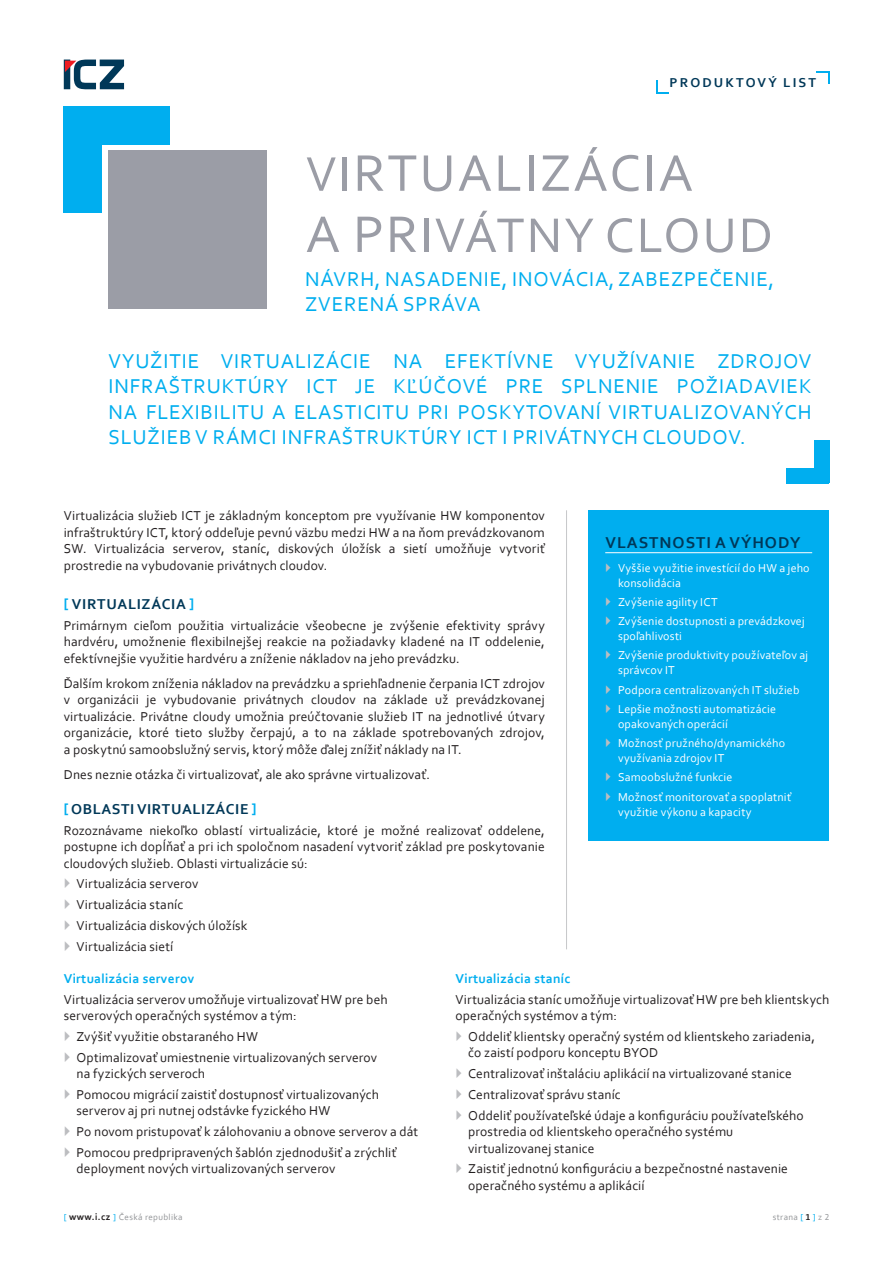
<style>
.page{position:relative;width:893px;height:1263px;background:#fff}
.page>*{position:absolute;margin:0;border:0;box-sizing:border-box;transform-origin:0 0}
.t1{font:54px "Corbel";letter-spacing:.04em;color:#9b9da6}
.t2{font:51px "Corbel";letter-spacing:.04em;color:#9b9da6}
.t3{font:21px/25.5px "Corbel";letter-spacing:.04em;color:#00aeef;text-align:justify}
.t4{font:700 16.5px "Corbel";letter-spacing:.06em;color:#003858}
.t5{font:700 15px "Corbel";letter-spacing:.04em;color:#003858}
.t6{font:13.5px/16.5px "Corbel";letter-spacing:.01em;color:#231f20}
.t7{font:700 13.5px "Corbel";letter-spacing:.02em;color:#00aeef}
.t8{font:700 13.5px "Corbel";color:#003858}
.t9{font:12px/19.2px "Corbel";letter-spacing:.015em;color:#fff}
.t10{font:9px "Corbel";letter-spacing:.04em;color:#939598}
.s1{font-size:51px}
.s2{font-size:54px}
.s3{color:#00aeef}
.s4{font-weight:700;font-size:9.75px;color:#231f20}
.s5{font-weight:700;color:#231f20}
</style>
<div class="page">
<svg style="left:64px;top:60px;width:1px;height:29px"></svg>
<svg style="left:65px;top:60px;width:59px;height:29px"></svg>
<div style="left:64px;top:106px;width:106px;height:39px;background:#00aeef"></div>
<div style="left:64px;top:106px;width:38px;height:107px;background:#00aeef"></div>
<div style="left:787px;top:468px;width:42px;height:15px;background:#00aeef"></div>
<div style="left:814px;top:441px;width:15px;height:42px;background:#00aeef"></div>
<hr style="left:566px;top:510px;width:1px;height:439px;background:#c7c8ca">
<div style="left:588px;top:510px;width:241px;height:331px;background:#00aeef"></div>
<hr style="left:605px;top:552px;width:207px;height:1px;background:#fff">
<div style="left:108px;top:151px;width:158px;height:158px;background:#9b9da6"></div>
<svg style="left:816px;top:71px;width:13px;height:13px"></svg>
<svg style="left:656px;top:81px;width:13px;height:12px"></svg>
<p class="t8" style="left:669px;top:74px;width:22px">Produ</p>
<p class="t8" style="left:725px;top:74px;width:22px">ktový</p>
<p class="t8" style="left:783px;top:74px;width:9px">list</p>
<h1 class="t1" style="left:306px;top:139px;width:389px"><span class="s1">vI</span>RTUALIZÁCIA</h1>
<h2 class="t2" style="left:306px;top:203px;width:333px"><span class="s2">A PR</span>IVÁTNY cloud</h2>
<h3 class="t3" style="left:305px;top:266px;width:470px">NÁVRH, NASADENIE, INOVÁCIA, ZABEZPEČENIE,<br>ZVERENÁ SPRÁVA</h3>
<p class="t3" style="left:108px;top:347px;width:705px">VYUŽITIE VIRTUALIZÁCIE NA EFEKTÍVNE VYUŽÍVANIE ZDROJOV INFRAŠTRUKTÚRY ICT JE KĽÚČOVÉ PRE SPLNENIE POŽIADAVIEK NA FLEXIBILITU A ELASTICITU PRI POSKYTOVANÍ VIRTUALIZOVANÝCH SLUŽIEB V RÁMCI INFRAŠTRUKTÚRY ICT I PRIVÁTNYCH CLOUDOV.</p>
<p class="t6" style="left:64px;top:507px;width:483px;text-align:justify">Virtualizácia služieb ICT je základným konceptom pre využívanie HW komponentov infraštruktúry ICT, ktorý oddeľuje pevnú väzbu medzi HW a na ňom prevádzkovanom SW. Virtualizácia serverov, staníc, diskových úložísk a sietí umožňuje vytvoriť prostredie na vybudovanie privátnych cloudov.</p>
<p class="t5" style="left:64px;top:595px;width:132px"><span class="s3">[</span> VIRTUALIZÁCIA <span class="s3">]</span></p>
<p class="t6" style="left:64px;top:617px;width:483px;text-align:justify">Primárnym cieľom použitia virtualizácie všeobecne je zvýšenie efektivity správy hardvéru, umožnenie flexibilnejšej reakcie na požiadavky kladené na IT oddelenie, efektívnejšie využitie hardvéru a zníženie nákladov na jeho prevádzku.</p>
<p class="t6" style="left:64px;top:675px;width:483px;text-align:justify">Ďalším krokom zníženia nákladov na prevádzku a spriehľadnenie čerpania ICT zdrojov v organizácii je vybudovanie privátnych cloudov na základe už prevádzkovanej virtualizácie. Privátne cloudy umožnia preúčtovanie služieb IT na jednotlivé útvary organizácie, ktoré tieto služby čerpajú, a to na základe spotrebovaných zdrojov, a poskytnú samoobslužný servis, ktorý môže ďalej znížiť náklady na IT.</p>
<p class="t6" style="left:64px;top:766px;width:368px">Dnes neznie otázka či virtualizovať, ale ako správne virtualizovať.</p>
<p class="t5" style="left:64px;top:800px;width:194px"><span class="s3">[</span> OBLASTI VIRTUALIZÁCIE <span class="s3">]</span></p>
<p class="t6" style="left:64px;top:821px;width:483px;text-align:justify">Rozoznávame niekoľko oblastí virtualizácie, ktoré je možné realizovať oddelene, postupne ich dopĺňať a pri ich spoločnom nasadení vytvoriť základ pre poskytovanie cloudových služieb. Oblasti virtualizácie sú:</p>
<p class="t6" style="left:77px;top:873px;width:172px;line-height:20.7px">Virtualizácia serverov<br>Virtualizácia staníc<br>Virtualizácia diskových úložísk<br>Virtualizácia sietí</p>
<p class="t4" style="left:606px;top:532px;width:196px">VLASTNOSTI A VÝHODY</p>
<p class="t9" style="left:618px;top:560px;width:193px;line-height:15px">Vyššie využitie investícií do HW a jeho konsolidácia</p>
<p class="t9" style="left:618px;top:592px;width:188px">Zvýšenie agility ICT<br>Zvýšenie dostupnosti a prevádzkovej</p>
<p class="t9" style="left:618px;top:626px;width:192px">spoľahlivosti<br>Zvýšenie produktivity používateľov aj</p>
<p class="t9" style="left:618px;top:660px;width:183px">správcov IT<br>Podpora centralizovaných IT služieb<br>Lepšie možnosti automatizácie</p>
<p class="t9" style="left:618px;top:714px;width:169px">opakovaných operácií<br>Možnosť pružného/dynamického</p>
<p class="t9" style="left:618px;top:748px;width:175px">využívania zdrojov IT<br>Samoobslužné funkcie<br>Možnosť monitorovať a spoplatniť</p>
<p class="t9" style="left:618px;top:802px;width:135px">využitie výkonu a kapacity</p>
<p class="t7" style="left:64px;top:970px;width:132px">Virtualizácia serverov</p>
<p class="t6" style="left:64px;top:990px;width:325px">Virtualizácia serverov umožňuje virtualizovať HW pre beh serverových operačných systémov a tým:</p>
<p class="t6" style="left:77px;top:1026px;width:302px;line-height:20.7px">Zvýšiť využitie obstaraného HW<br>Optimalizovať umiestnenie virtualizovaných serverov</p>
<p class="t6" style="left:77px;top:1063px;width:304px;line-height:20.7px">na fyzických serveroch<br>Pomocou migrácií zaistiť dostupnosť virtualizovaných</p>
<p class="t6" style="left:77px;top:1100px;width:343px;line-height:20.7px">serverov aj pri nutnej odstávke fyzického HW<br>Po novom pristupovať k zálohovaniu a obnove serverov a dát<br>Pomocou predpripravených šablón zjednodušiť a zrýchliť</p>
<p class="t6" style="left:77px;top:1160px;width:260px">deployment nových virtualizovaných serverov</p>
<p class="t7" style="left:455px;top:970px;width:116px">Virtualizácia staníc</p>
<p class="t6" style="left:455px;top:990px;width:375px">Virtualizácia staníc umožňuje virtualizovať HW pre beh klientskych operačných systémov a tým:</p>
<p class="t6" style="left:468px;top:1028px;width:348px">Oddeliť klientsky operačný systém od klientskeho zariadenia, čo zaistí podporu konceptu BYOD</p>
<p class="t6" style="left:468px;top:1063px;width:337px;line-height:20.7px">Centralizovať inštaláciu aplikácií na virtualizované stanice<br>Centralizovať správu staníc<br>Oddeliť používateľské údaje a konfiguráciu používateľského</p>
<p class="t6" style="left:468px;top:1123px;width:267px">prostredia od klientskeho operačného systému virtualizovanej stanice</p>
<p class="t6" style="left:468px;top:1160px;width:321px">Zaistiť jednotnú konfiguráciu a bezpečnostné nastavenie operačného systému a aplikácií</p>
<p class="t10" style="left:64px;top:1212px;width:120px"><span class="s3">[</span> <span class="s4">www.i.cz</span> <span class="s3">]</span> Česká republika</p>
<p class="t10" style="left:773px;top:1212px;width:58px">strana <span class="s3">[</span> <span class="s5">1</span> <span class="s3">]</span> z 2</p>
</div>
